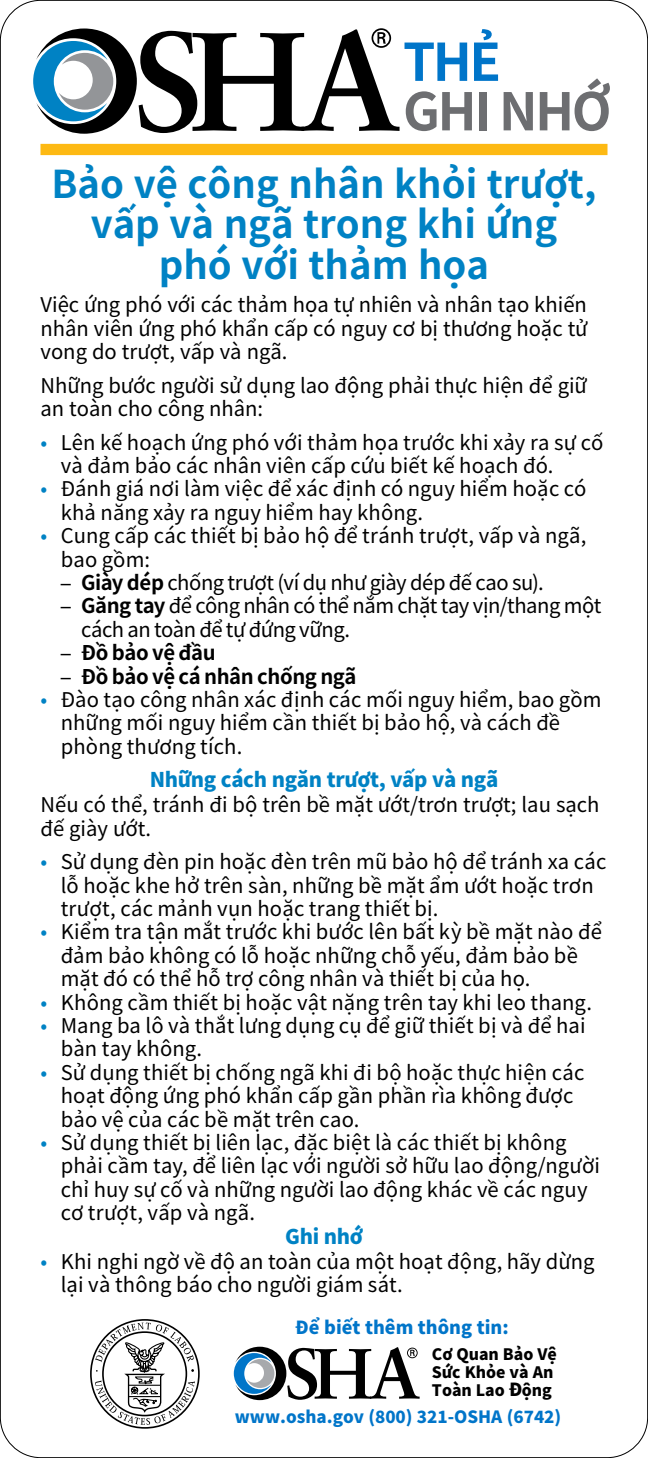
<style>
.page{position:relative;width:648px;height:1458px;background:#fff}
.page>*{position:absolute;margin:0;border:0;box-sizing:border-box;transform-origin:0 0}
.t1{font:700 51.75px "Noto Sans CJ Kjp";letter-spacing:-.05em;color:#6d6e71}
.t2{font:700 51.75px "Noto Sans CJ Kjp";color:#0075c9}
.t3{font:700 38.25px/40.5px "Noto Sans CJ Kjp";color:#0082c4;text-align:center}
.body-viet{font:20.25px/23.4px "Noto Sans CJ Kjp";letter-spacing:.005em;color:#000}
.body-viet-2{font:20.25px/23.4px "Noto Sans CJ Kjp";letter-spacing:-.025em;color:#000}
.body-viet-3{font:20.25px "Noto Sans CJ Kjp";letter-spacing:-.02em;color:#000}
.t4{font:700 20.25px "Noto Sans CJ Kjp";letter-spacing:-.02em;color:#000}
.subhead-viet{font:900 20.25px "Noto Sans CJ Kjp";letter-spacing:-.015em;color:#0082c4}
.t5{font:900 18px "Noto Sans CJ Kjp";color:#0075c9}
.t6{font:900 16.88px "Noto Sans CJ Kjp";color:#0075c9}
.t7{font:900 15.75px/18px "Noto Sans CJ Kjp";color:#000}
.s1{color:#0082c4}
.s2{font-family:"Univers"}
.s3{font-weight:700}
.s4{font-family:"Univers";font-weight:400}
.s5{font-size:18px}
</style>
<div class="page">
<div style="left:40px;top:144px;width:568px;height:11px;background:#fdb913"></div>
<svg style="left:33px;top:28px;width:367px;height:106px"></svg>
<svg style="left:234px;top:1347px;width:186px;height:53px"></svg>
<div style="left:90px;top:1319px;width:110px;height:110px;border:2px solid #000;border-radius:50%"></div>
<svg style="left:95px;top:1323px;width:100px;height:102px"></svg>
<p class="t2" style="left:403px;top:33px;width:100px">THẺ</p>
<p class="t1" style="left:403px;top:82px;width:210px">GHI NHỚ</p>
<p class="t3" style="left:52px;top:164px;width:546px">Bảo vệ công nhân khỏi trượt, vấp và ngã trong khi ứng phó với thảm họa</p>
<p class="body-viet" style="left:40px;top:294px;width:549px;text-align:justify">Việc ứng phó với các thảm họa tự nhiên và nhân tạo khiến nhân viên ứng phó khẩn cấp có nguy cơ bị thương hoặc tử vong do trượt, vấp và ngã.</p>
<p class="body-viet" style="left:40px;top:374px;width:548px">Những bước người sử dụng lao động phải thực hiện để giữ an toàn cho công nhân:</p>
<p class="body-viet" style="left:61px;top:431px;width:544px;text-indent:-20px"><span class="s1">•</span> Lên kế hoạch ứng phó với thảm họa trước khi xảy ra sự cố và đảm bảo các nhân viên cấp cứu biết kế hoạch đó.</p>
<p class="body-viet" style="left:61px;top:478px;width:527px;text-indent:-20px"><span class="s1">•</span> Đánh giá nơi làm việc để xác định có nguy hiểm hoặc có khả năng xảy ra nguy hiểm hay không.</p>
<p class="body-viet" style="left:61px;top:524px;width:527px;text-indent:-20px"><span class="s1">•</span> Cung cấp các thiết bị bảo hộ để tránh trượt, vấp và ngã, bao gồm:</p>
<p class="body-viet-3" style="left:61px;top:571px;width:485px"><span class="s2">–</span> <span class="s3">Giày dép</span> chống trượt (ví dụ như giày dép đế cao su).</p>
<p class="body-viet-2" style="left:81px;top:595px;width:522px;text-indent:-20px"><span class="s2">–</span> <span class="s3">Găng tay</span> để công nhân có thể nắm chặt tay vịn/thang một cách an toàn để tự đứng vững.</p>
<p class="t4" style="left:61px;top:641px;width:157px"><span class="s4">–</span> Đồ bảo vệ đầu</p>
<p class="t4" style="left:61px;top:665px;width:297px"><span class="s4">–</span> Đồ bảo vệ cá nhân chống ngã</p>
<p class="body-viet" style="left:61px;top:688px;width:542px;text-indent:-20px"><span class="s1">•</span> Đào tạo công nhân xác định các mối nguy hiểm, bao gồm những mối nguy hiểm cần thiết bị bảo hộ, và cách đề phòng thương tích.</p>
<p class="subhead-viet" style="left:150px;top:768px;width:350px">Những cách ngăn trượt, vấp và ngã</p>
<p class="body-viet" style="left:40px;top:794px;width:561px">Nếu có thể, tránh đi bộ trên bề mặt ướt/trơn trượt; lau sạch đế giày ướt.</p>
<p class="body-viet" style="left:61px;top:851px;width:547px;text-indent:-20px"><span class="s1">•</span> Sử dụng đèn pin hoặc đèn trên mũ bảo hộ để tránh xa các lỗ hoặc khe hở trên sàn, những bề mặt ẩm ướt hoặc trơn trượt, các mảnh vụn hoặc trang thiết bị.</p>
<p class="body-viet" style="left:61px;top:921px;width:543px;text-indent:-20px"><span class="s1">•</span> Kiểm tra tận mắt trước khi bước lên bất kỳ bề mặt nào để đảm bảo không có lỗ hoặc những chỗ yếu, đảm bảo bề mặt đó có thể hỗ trợ công nhân và thiết bị của họ.</p>
<p class="body-viet" style="left:40px;top:991px;width:553px"><span class="s1">•</span> Không cầm thiết bị hoặc vật nặng trên tay khi leo thang.</p>
<p class="body-viet" style="left:61px;top:1014px;width:526px;text-indent:-20px"><span class="s1">•</span> Mang ba lô và thắt lưng dụng cụ để giữ thiết bị và để hai bàn tay không.</p>
<p class="body-viet" style="left:61px;top:1061px;width:525px;text-indent:-20px"><span class="s1">•</span> Sử dụng thiết bị chống ngã khi đi bộ hoặc thực hiện các hoạt động ứng phó khẩn cấp gần phần rìa không được bảo vệ của các bề mặt trên cao.</p>
<p class="body-viet" style="left:61px;top:1131px;width:541px;text-indent:-20px"><span class="s1">•</span> Sử dụng thiết bị liên lạc, đặc biệt là các thiết bị không phải cầm tay, để liên lạc với người sở hữu lao động/người chỉ huy sự cố và những người lao động khác về các nguy cơ trượt, vấp và ngã.</p>
<p class="subhead-viet" style="left:285px;top:1225px;width:79px">Ghi nhớ</p>
<p class="body-viet" style="left:61px;top:1250px;width:535px;text-indent:-20px"><span class="s1">•</span> Khi nghi ngờ về độ an toàn của một hoạt động, hãy dừng lại và thông báo cho người giám sát.</p>
<p class="t5" style="left:295px;top:1318px;width:215px">Để biết thêm thông tin:</p>
<p class="t7" style="left:432px;top:1346px;width:127px">Cơ Quan Bảo Vệ<br>Sức Khỏe và An<br>Toàn Lao <span class="s5">Đ</span>ộng</p>
<p class="t6" style="left:235px;top:1407px;width:328px">www.osha.gov (800) 321-OSHA (6742)</p>
</div>
